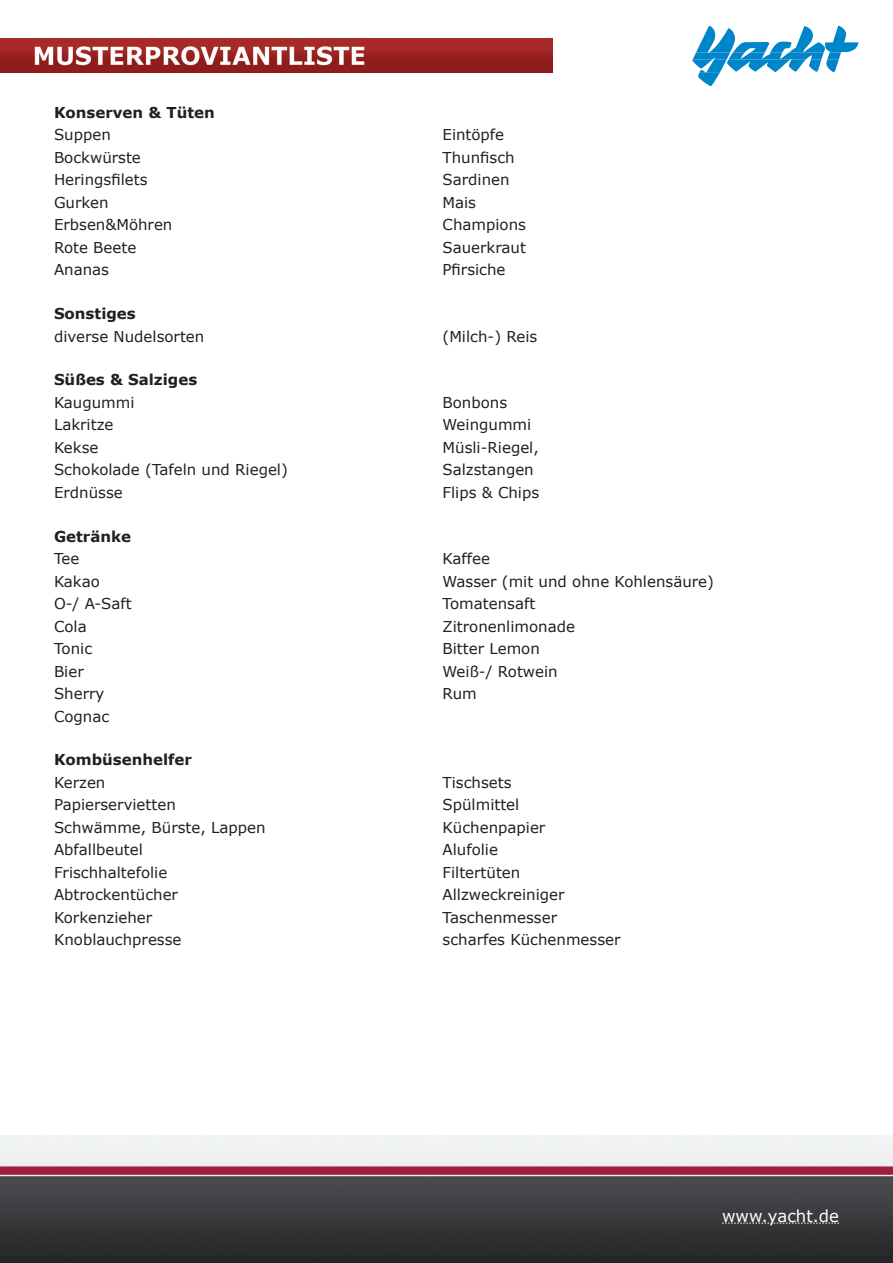
<style>
.page{position:relative;width:893px;height:1263px;background:#fff}
.page>*{position:absolute;margin:0;border:0;box-sizing:border-box;transform-origin:0 0}
.t1{font:16.5px "Verdana";color:#fff}
.t2{font:15px "Verdana";color:#231f20}
.t3{font:700 15px "Verdana";color:#231f20}
</style>
<div class="page">
<img style="left:0;top:1135px;width:893px;height:128px">
<svg style="left:692px;top:26px;width:167px;height:60px"></svg>
<svg style="left:722px;top:1223px;width:117px;height:1px"></svg>
<img style="left:0;top:38px;width:553px;height:34px">
<p class="t3" style="left:54px;top:103px;width:162px">Konserven &amp; Tüten</p>
<p class="t2" style="left:54px;top:125px;width:58px">Suppen</p>
<p class="t2" style="left:442px;top:125px;width:63px">Eintöpfe</p>
<p class="t2" style="left:54px;top:148px;width:88px">Bockwürste</p>
<p class="t2" style="left:442px;top:148px;width:74px">Thunfisch</p>
<p class="t2" style="left:54px;top:170px;width:95px">Heringsfilets</p>
<p class="t2" style="left:442px;top:170px;width:69px">Sardinen</p>
<p class="t2" style="left:54px;top:193px;width:56px">Gurken</p>
<p class="t2" style="left:442px;top:193px;width:35px">Mais</p>
<p class="t2" style="left:54px;top:215px;width:120px">Erbsen&amp;Möhren</p>
<p class="t2" style="left:442px;top:215px;width:85px">Champions</p>
<p class="t2" style="left:54px;top:238px;width:84px">Rote Beete</p>
<p class="t2" style="left:442px;top:238px;width:85px">Sauerkraut</p>
<p class="t2" style="left:54px;top:260px;width:57px">Ananas</p>
<p class="t2" style="left:442px;top:260px;width:65px">Pfirsiche</p>
<p class="t3" style="left:54px;top:304px;width:83px">Sonstiges</p>
<p class="t2" style="left:54px;top:327px;width:152px">diverse Nudelsorten</p>
<p class="t2" style="left:442px;top:327px;width:96px">(Milch-) Reis</p>
<p class="t3" style="left:54px;top:370px;width:145px">Süßes &amp; Salziges</p>
<p class="t2" style="left:54px;top:393px;width:82px">Kaugummi</p>
<p class="t2" style="left:442px;top:393px;width:66px">Bonbons</p>
<p class="t2" style="left:54px;top:415px;width:61px">Lakritze</p>
<p class="t2" style="left:442px;top:415px;width:90px">Weingummi</p>
<p class="t2" style="left:54px;top:438px;width:46px">Kekse</p>
<p class="t2" style="left:442px;top:438px;width:98px">Müsli-Riegel,</p>
<p class="t2" style="left:54px;top:460px;width:235px">Schokolade (Tafeln und Riegel)</p>
<p class="t2" style="left:442px;top:460px;width:93px">Salzstangen</p>
<p class="t2" style="left:54px;top:483px;width:70px">Erdnüsse</p>
<p class="t2" style="left:442px;top:483px;width:98px">Flips &amp; Chips</p>
<p class="t3" style="left:54px;top:527px;width:79px">Getränke</p>
<p class="t2" style="left:54px;top:549px;width:27px">Tee</p>
<p class="t2" style="left:442px;top:549px;width:49px">Kaffee</p>
<p class="t2" style="left:54px;top:572px;width:47px">Kakao</p>
<p class="t2" style="left:442px;top:572px;width:273px">Wasser (mit und ohne Kohlensäure)</p>
<p class="t2" style="left:54px;top:594px;width:79px">O-/ A-Saft</p>
<p class="t2" style="left:442px;top:594px;width:94px">Tomatensaft</p>
<p class="t2" style="left:54px;top:617px;width:34px">Cola</p>
<p class="t2" style="left:442px;top:617px;width:134px">Zitronenlimonade</p>
<p class="t2" style="left:54px;top:639px;width:40px">Tonic</p>
<p class="t2" style="left:442px;top:639px;width:99px">Bitter Lemon</p>
<p class="t2" style="left:54px;top:662px;width:31px">Bier</p>
<p class="t2" style="left:442px;top:662px;width:117px">Weiß-/ Rotwein</p>
<p class="t2" style="left:54px;top:684px;width:52px">Sherry</p>
<p class="t2" style="left:442px;top:684px;width:36px">Rum</p>
<p class="t2" style="left:54px;top:707px;width:57px">Cognac</p>
<p class="t3" style="left:54px;top:750px;width:139px">Kombüsenhelfer</p>
<p class="t2" style="left:54px;top:773px;width:53px">Kerzen</p>
<p class="t2" style="left:442px;top:773px;width:70px">Tischsets</p>
<p class="t2" style="left:54px;top:795px;width:123px">Papierservietten</p>
<p class="t2" style="left:442px;top:795px;width:78px">Spülmittel</p>
<p class="t2" style="left:54px;top:818px;width:213px">Schwämme, Bürste, Lappen</p>
<p class="t2" style="left:442px;top:818px;width:104px">Küchenpapier</p>
<p class="t2" style="left:54px;top:840px;width:90px">Abfallbeutel</p>
<p class="t2" style="left:442px;top:840px;width:57px">Alufolie</p>
<p class="t2" style="left:54px;top:863px;width:115px">Frischhaltefolie</p>
<p class="t2" style="left:442px;top:863px;width:79px">Filtertüten</p>
<p class="t2" style="left:54px;top:885px;width:126px">Abtrockentücher</p>
<p class="t2" style="left:442px;top:885px;width:124px">Allzweckreiniger</p>
<p class="t2" style="left:54px;top:908px;width:100px">Korkenzieher</p>
<p class="t2" style="left:442px;top:908px;width:116px">Taschenmesser</p>
<p class="t2" style="left:54px;top:930px;width:129px">Knoblauchpresse</p>
<p class="t2" style="left:442px;top:930px;width:180px">scharfes Küchenmesser</p>
<p class="t1" style="left:722px;top:1205px;width:118px">www.yacht.de</p>
</div>
